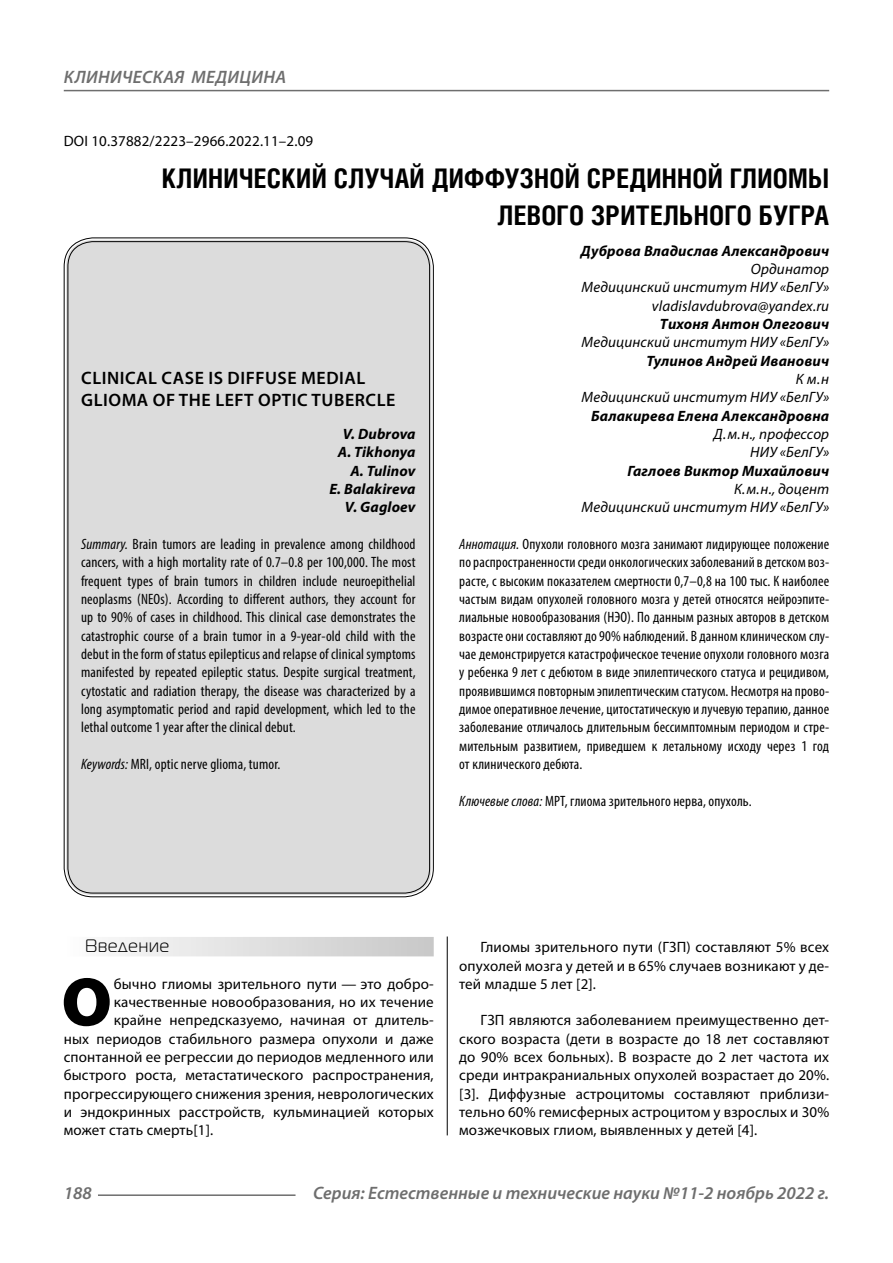
<style>
.page{position:relative;width:893px;height:1263px;background:#fff}
.page>*{position:absolute;margin:0;border:0;box-sizing:border-box;transform-origin:0 0}
.Bukvica{font:900 69.3px "Myriad Pro";color:#000}
.Header{font:700 27px/37.5px "Helios Cond C";letter-spacing:.01em;color:#000;text-align:right}
.t1{font:italic 600 18px "Myriad Pro";color:#6e6e6e}
.Header-eng{font:600 18px/21.6px "Myriad Pro";letter-spacing:.03em;color:#000}
.Subheader{font:18px "Magistral C";letter-spacing:.05em;color:#000}
.Annotation-rus{font:condensed 15px/18.3px "Myriad Pro";letter-spacing:.01em;color:#000;text-align:justify}
.Annotation-eng{font:condensed 15px/18.3px "Myriad Pro";letter-spacing:.01em;color:#000;text-align:justify}
.Normal{font:15px/18.3px "Myriad Pro";letter-spacing:.01em;color:#000;text-align:justify}
.Bukvica-2{font:15px "Myriad Pro";letter-spacing:.01em;color:#000}
.Author-doc{font:italic 15px "Myriad Pro";letter-spacing:.01em;color:#000}
.Author{font:italic 700 15px "Myriad Pro";letter-spacing:.01em;color:#000}
.Author-eng{font:italic 700 15px "Myriad Pro";letter-spacing:.01em;color:#000}
.DOI{font:15px "Myriad Pro";letter-spacing:.01em;color:#000}
.Author-email{font:italic 15px "Myriad Pro";letter-spacing:.01em;color:#000}
.s1{font-style:italic}
</style>
<div class="page">
<hr style="left:447px;top:934px;width:1px;height:201px;background:#000">
<div style="left:64px;top:937px;width:370px;height:19px;background:linear-gradient(to right,#fcfcfc,#c8c8c8)"></div>
<div style="left:66px;top:240px;width:365px;height:655px;background:#dcdcdc;border-radius:27px"></div>
<hr style="left:98px;top:1194px;width:198px;height:2px;background:#6e6e6e">
<hr style="left:64px;top:90px;width:765px;height:1px;background:#6e6e6e">
<p class="t1" style="left:64px;top:66px;width:23px">Клиническая</p>
<p class="t1" style="left:191px;top:66px;width:13px">меди</p>
<p class="t1" style="left:240px;top:66px;width:25px">цина</p>
<p class="DOI" style="left:64px;top:132px;width:251px">DOI 10.37882/2223–2966.2022.11–2.09</p>
<p class="Header" style="left:162px;top:159px;width:669px">КЛИНИЧЕСКИЙ СЛУЧАЙ ДИФФУЗНОЙ СРЕДИННОЙ ГЛИОМЫ<br>ЛЕВОГО ЗРИТЕЛЬНОГО БУГРА</p>
<p class="Author" style="left:581px;top:241px;width:250px">Дуброва Владислав Александрович</p>
<p class="Author-doc" style="left:751px;top:260px;width:80px">Ординатор</p>
<p class="Author-doc" style="left:582px;top:278px;width:249px">Медицинский институт НИУ «БелГУ»</p>
<p class="Author-email" style="left:652px;top:296px;width:179px">vladislavdubrova@yandex.ru</p>
<p class="Author" style="left:660px;top:314px;width:171px">Тихоня Антон Олегович</p>
<p class="Author-doc" style="left:582px;top:333px;width:249px">Медицинский институт НИУ «БелГУ»</p>
<p class="Author" style="left:646px;top:351px;width:184px">Тулинов Андрей Иванович</p>
<p class="Author-doc" style="left:796px;top:370px;width:35px">К м.н</p>
<p class="Author-doc" style="left:582px;top:388px;width:249px">Медицинский институт НИУ «БелГУ»</p>
<p class="Author" style="left:591px;top:406px;width:240px">Балакирева Елена Александровна</p>
<p class="Author-doc" style="left:714px;top:425px;width:117px">Д.м.н., профессор</p>
<p class="Author-doc" style="left:750px;top:443px;width:81px">НИУ «БелГУ»</p>
<p class="Author" style="left:627px;top:461px;width:203px">Гаглоев Виктор Михайлович</p>
<p class="Author-doc" style="left:734px;top:480px;width:97px">К.м.н., доцент</p>
<p class="Author-doc" style="left:582px;top:498px;width:249px">Медицинский институт НИУ «БелГУ»</p>
<p class="Annotation-rus" style="left:459px;top:535px;width:371px"><span class="s1">Аннотация.</span> Опухоли головного мозга занимают лидирующее положение по распространенности среди онкологических заболеваний в детском воз&shy;расте, с высоким показателем смертности 0,7–0,8 на 100 тыс. К наиболее частым видам опухолей головного мозга у детей относятся нейроэпите&shy;лиальные новообразования (НЭО). По данным разных авторов в детском возрасте они составляют до 90% наблюдений. В данном клиническом слу&shy;чае демонстрируется катастрофическое течение опухоли головного мозга у ребенка 9 лет с дебютом в виде эпилептического статуса и рецидивом, проявившимся повторным эпилептическим статусом. Несмотря на прово&shy;димое оперативное лечение, цитостатическую и лучевую терапию, данное заболевание отличалось длительным бессимптомным периодом и стре&shy;мительным развитием, приведшем к летальному исходу через 1 год от клинического дебюта.</p>
<p class="Annotation-rus" style="left:459px;top:791px;width:294px"><span class="s1">Ключевые слова:</span> МРТ, глиома зрительного нерва, опухоль.</p>
<p class="Header-eng" style="left:81px;top:367px;width:316px">CLINICAL CASE IS DIFFUSE MEDIAL<br>GLIOMA OF THE LEFT OPTIC TUBERCLE</p>
<p class="Author-eng" style="left:343px;top:424px;width:74px">V. Dubrova</p>
<p class="Author-eng" style="left:338px;top:443px;width:79px">A. Tikhonya</p>
<p class="Author-eng" style="left:350px;top:461px;width:67px">A. Tulinov</p>
<p class="Author-eng" style="left:329px;top:479px;width:88px">E. Balakireva</p>
<p class="Author-eng" style="left:345px;top:498px;width:72px">V. Gagloev</p>
<p class="Annotation-eng" style="left:81px;top:535px;width:336px"><span class="s1">Summary.</span> Brain tumors are leading in prevalence among childhood cancers, with a high mortality rate of 0.7–0.8 per 100,000. The most frequent types of brain tumors in children include neuroepithelial neoplasms (NEOs). According to different authors, they account for up to 90% of cases in childhood. This clinical case demonstrates the catastrophic course of a brain tumor in a 9-year-old child with the debut in the form of status epilepticus and relapse of clinical symptoms manifested by repeated epileptic status. Despite surgical treatment, cytostatic and radiation therapy, the disease was characterized by a long asymptomatic period and rapid development, which led to the lethal outcome 1 year after the clinical debut.</p>
<p class="Annotation-eng" style="left:81px;top:755px;width:201px"><span class="s1">Keywords:</span> MRI, optic nerve glioma, tumor.</p>
<p class="Subheader" style="left:85px;top:936px;width:86px">Введение</p>
<p class="Bukvica" style="left:61px;top:956px;width:52px">О</p>
<p class="Bukvica-2" style="left:114px;top:974px;width:321px">бычно глиомы зрительного пути — это добро-</p>
<p class="Bukvica-2" style="left:114px;top:993px;width:321px">качественные новообразования, но их течение</p>
<p class="Bukvica-2" style="left:114px;top:1011px;width:321px">крайне непредсказуемо, начиная от длитель-</p>
<p class="Bukvica-2" style="left:64px;top:1029px;width:371px">ных периодов стабильного размера опухоли и даже</p>
<p class="Bukvica-2" style="left:64px;top:1048px;width:371px">спонтанной ее регрессии до периодов медленного или</p>
<p class="Bukvica-2" style="left:64px;top:1066px;width:371px">быстрого роста, метастатического распространения,</p>
<p class="Bukvica-2" style="left:64px;top:1084px;width:371px">прогрессирующего снижения зрения, неврологических</p>
<p class="Bukvica-2" style="left:64px;top:1103px;width:371px">и эндокринных расстройств, кульминацией которых</p>
<p class="Bukvica-2" style="left:64px;top:1121px;width:151px">может стать смерть[1].</p>
<p class="Normal" style="left:459px;top:938px;width:371px;text-indent:21px">Глиомы зрительного пути (ГЗП) составляют 5% всех опухолей мозга у детей и в 65% случаев возникают у де&shy;тей младше 5 лет [2].</p>
<p class="Normal" style="left:459px;top:1011px;width:371px;text-indent:21px">ГЗП являются заболеванием преимущественно дет&shy;ского возраста (дети в возрасте до 18 лет составляют до 90% всех больных). В возрасте до 2 лет частота их среди интракраниальных опухолей возрастает до 20%. [3]. Диффузные астроцитомы составляют приблизи&shy;тельно 60% гемисферных астроцитом у взрослых и 30% мозжечковых глиом, выявленных у детей [4].</p>
<p class="t1" style="left:64px;top:1182px;width:30px">188</p>
<p class="t1" style="left:313px;top:1182px;width:518px">Серия: Естественные и технические науки №11-2 ноябрь 2022 г.</p>
</div>
